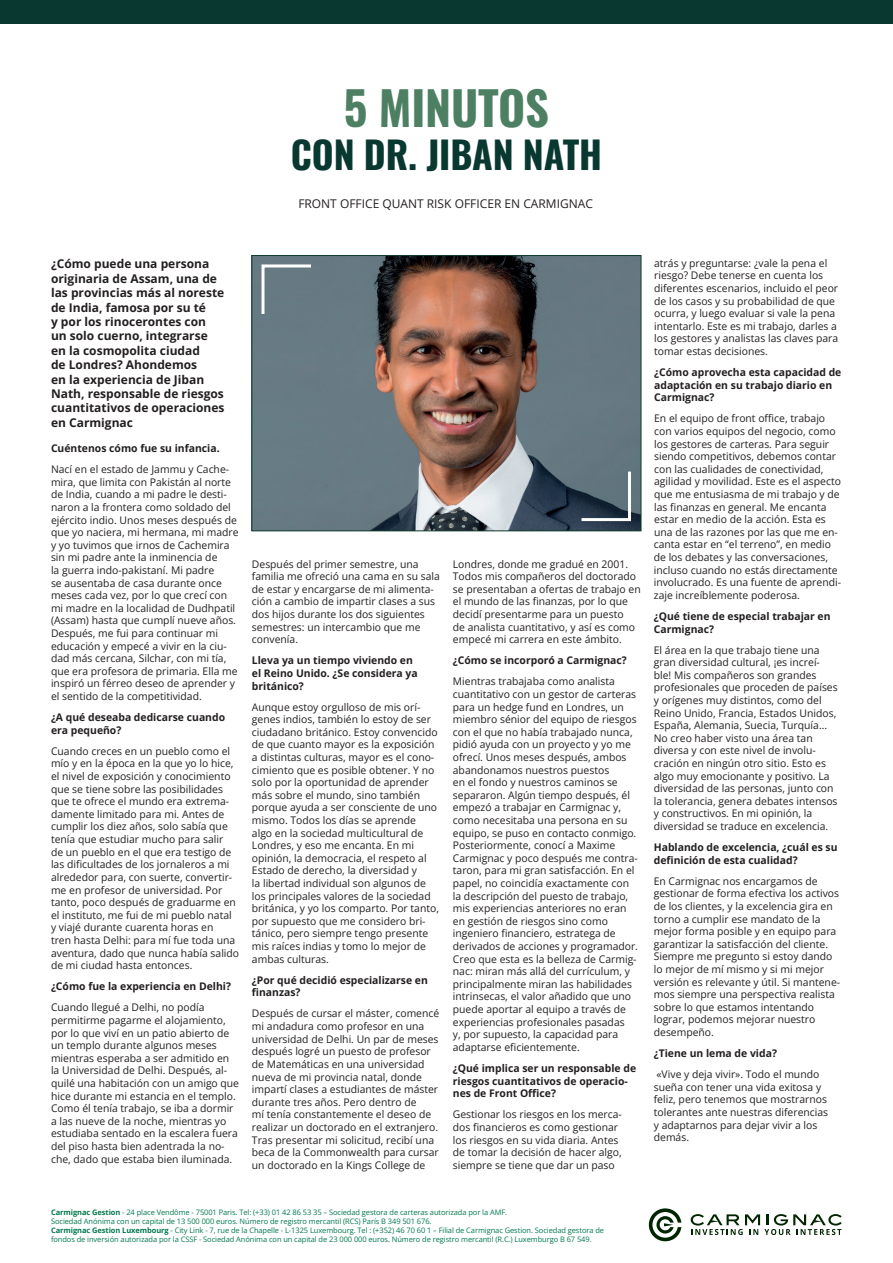
<style>
.page{position:relative;width:893px;height:1263px;background:#fff}
.page>*{position:absolute;margin:0;border:0;box-sizing:border-box;transform-origin:0 0}
.t1{font:700 46.5px "Oswald";letter-spacing:-.005em;color:#4d8062}
.t2{font:700 37.5px "Oswald";letter-spacing:-.005em;color:#093831}
.t3{font:700 12px/14.4px "Open Sans";color:#231f20}
.t4{font:12px "Open Sans";color:#231f20}
.t5{font:10.5px/12.6px "Open Sans";color:#231f20}
.t6{font:700 10.5px/12.6px "Open Sans";color:#231f20}
.t7{font:7.5px/9px "Open Sans";letter-spacing:-.01em;color:#00794d}
.s1{font-weight:700}
</style>
<div class="page">
<svg style="left:649px;top:1208px;width:32px;height:33px"></svg>
<svg style="left:691px;top:1214px;width:151px;height:21px"></svg>
<div style="left:0;top:0;width:893px;height:24px;background:#093831"></div>
<img style="left:253px;top:257px;width:386px;height:272px">
<div style="left:251px;top:255px;width:390px;height:276px;border:1px solid #103c2c"></div>
<svg style="left:580px;top:470px;width:52px;height:53px;background:#596a75"></svg>
<svg style="left:260px;top:263px;width:52px;height:52px;background:#76878f"></svg>
<h1 class="t1" style="left:344px;top:67px;width:207px">5 MINUTOS</h1>
<h2 class="t2" style="left:291px;top:122px;width:313px">CON DR. JIBAN NATH</h2>
<p class="t4" style="left:298px;top:195px;width:296px">FRONT OFFICE QUANT RISK OFFICER EN CARMIGNAC</p>
<p class="t3" style="left:51px;top:256px;width:175px">¿Cómo puede una persona originaria de Assam, una de las provincias más al noreste de India, famosa por su té<br>y por los rinocerontes con un solo cuerno, integrarse en la cosmopolita ciudad<br>de Londres? Ahondemos<br>en la experiencia de Jiban<br>Nath, responsable de riesgos cuantitativos de operaciones en Carmignac</p>
<p class="t6" style="left:51px;top:442px;width:170px">Cuéntenos cómo fue su infancia.</p>
<p class="t5" style="left:51px;top:463px;width:189px">Nací en el estado de Jammu y Cache&shy;mira, que limita con Pakistán al norte de India, cuando a mi padre le desti&shy;naron a la frontera como soldado del ejército indio. Unos meses después de que yo naciera, mi hermana, mi madre y yo tuvimos que irnos de Cachemira sin mi padre ante la inminencia de<br>la guerra indo-pakistaní. Mi padre<br>se ausentaba de casa durante once meses cada vez, por lo que crecí con mi madre en la localidad de Dudhpatil (Assam) hasta que cumplí nueve años.<br>Después, me fui para continuar mi educación y empecé a vivir en la ciu&shy;dad más cercana, Silchar, con mi tía, que era profesora de primaria. Ella me inspiró un férreo deseo de aprender y el sentido de la competitividad.</p>
<p class="t6" style="left:51px;top:711px;width:176px">¿A qué deseaba dedicarse cuando era pequeño?</p>
<p class="t5" style="left:51px;top:744px;width:190px">Cuando creces en un pueblo como el mío y en la época en la que yo lo hice, el nivel de exposición y conocimiento que se tiene sobre las posibilidades que te ofrece el mundo era extrema&shy;damente limitado para mi. Antes de cumplir los diez años, solo sabía que tenía que estudiar mucho para salir<br>de un pueblo en el que era testigo de las dificultades de los jornaleros a mi alrededor para, con suerte, convertir&shy;me en profesor de universidad. Por tanto, poco después de graduarme en el instituto, me fui de mi pueblo natal y viajé durante cuarenta horas en<br>tren hasta Delhi: para mí fue toda una aventura, dado que nunca había salido de mi ciudad hasta entonces.</p>
<p class="t6" style="left:51px;top:980px;width:182px">¿Cómo fue la experiencia en Delhi?</p>
<p class="t5" style="left:51px;top:1001px;width:190px">Cuando llegué a Delhi, no podía permitirme pagarme el alojamiento, por lo que viví en un patio abierto de un templo durante algunos meses mientras esperaba a ser admitido en la Universidad de Delhi. Después, al&shy;quilé una habitación con un amigo que hice durante mi estancia en el templo.<br>Como él tenía trabajo, se iba a dormir a las nueve de la noche, mientras yo estudiaba sentado en la escalera fuera del piso hasta bien adentrada la no&shy;che, dado que estaba bien iluminada.</p>
<p class="t5" style="left:252px;top:557px;width:189px">Después del primer semestre, una familia me ofreció una cama en su sala de estar y encargarse de mi alimenta&shy;ción a cambio de impartir clases a sus dos hijos durante los dos siguientes semestres: un intercambio que me convenía.</p>
<p class="t6" style="left:252px;top:654px;width:167px">Lleva ya un tiempo viviendo en el Reino Unido. ¿Se considera ya británico?</p>
<p class="t5" style="left:252px;top:700px;width:189px">Aunque estoy orgulloso de mis orí&shy;genes indios, también lo estoy de ser ciudadano británico. Estoy convencido de que cuanto mayor es la exposición a distintas culturas, mayor es el cono&shy;cimiento que es posible obtener. Y no solo por la oportunidad de aprender más sobre el mundo, sino también porque ayuda a ser consciente de uno mismo. Todos los días se aprende<br>algo en la sociedad multicultural de Londres, y eso me encanta. En mi opinión, la democracia, el respeto al Estado de derecho, la diversidad y<br>la libertad individual son algunos de los principales valores de la sociedad británica, y yo los comparto. Por tanto, por supuesto que me considero bri&shy;tánico, pero siempre tengo presente mis raíces indias y tomo lo mejor de ambas culturas.</p>
<p class="t6" style="left:252px;top:973px;width:177px">¿Por qué decidió especializarse en finanzas?</p>
<p class="t5" style="left:252px;top:1007px;width:189px">Después de cursar el máster, comencé mi andadura como profesor en una universidad de Delhi. Un par de meses después logré un puesto de profesor de Matemáticas en una universidad nueva de mi provincia natal, donde impartí clases a estudiantes de máster durante tres años. Pero dentro de<br>mí tenía constantemente el deseo de realizar un doctorado en el extranjero.<br>Tras presentar mi solicitud, recibí una beca de la Commonwealth para cursar un doctorado en la Kings College de</p>
<p class="t5" style="left:453px;top:557px;width:189px">Londres, donde me gradué en 2001.<br>Todos mis compañeros del doctorado se presentaban a ofertas de trabajo en el mundo de las finanzas, por lo que decidí presentarme para un puesto<br>de analista cuantitativo, y así es como empecé mi carrera en este ámbito.</p>
<p class="t6" style="left:453px;top:654px;width:176px">¿Cómo se incorporó a Carmignac?</p>
<p class="t5" style="left:453px;top:675px;width:187px">Mientras trabajaba como analista cuantitativo con un gestor de carteras para un hedge fund en Londres, un miembro sénior del equipo de riesgos con el que no había trabajado nunca, pidió ayuda con un proyecto y yo me ofrecí. Unos meses después, ambos abandonamos nuestros puestos<br>en el fondo y nuestros caminos se separaron. Algún tiempo después, él empezó a trabajar en Carmignac y, como necesitaba una persona en su equipo, se puso en contacto conmigo.<br>Posteriormente, conocí a Maxime Carmignac y poco después me contra&shy;taron, para mi gran satisfacción. En el papel, no coincidía exactamente con la descripción del puesto de trabajo, mis experiencias anteriores no eran en gestión de riesgos sino como ingeniero financiero, estratega de derivados de acciones y programador.<br>Creo que esta es la belleza de Carmig&shy;nac: miran más allá del currículum, y principalmente miran las habilidades intrinsecas, el valor añadido que uno puede aportar al equipo a través de experiencias profesionales pasadas<br>y, por supuesto, la capacidad para adaptarse eficientemente.</p>
<p class="t6" style="left:453px;top:1061px;width:185px">¿Qué implica ser un responsable de riesgos cuantitativos de operacio&shy;nes de Front Office?</p>
<p class="t5" style="left:453px;top:1108px;width:171px">Gestionar los riesgos en los merca&shy;dos financieros es como gestionar los riesgos en su vida diaria. Antes de tomar la decisión de hacer algo, siempre se tiene que dar un paso</p>
<p class="t5" style="left:654px;top:256px;width:186px">atrás y preguntarse: ¿vale la pena el riesgo? Debe tenerse en cuenta los diferentes escenarios, incluido el peor de los casos y su probabilidad de que ocurra, y luego evaluar si vale la pena intentarlo. Este es mi trabajo, darles a los gestores y analistas las claves para tomar estas decisiones.</p>
<p class="t6" style="left:654px;top:366px;width:189px">¿Cómo aprovecha esta capacidad de adaptación en su trabajo diario en<br>Carmignac?</p>
<p class="t5" style="left:654px;top:412px;width:189px">En el equipo de front office, trabajo con varios equipos del negocio, como los gestores de carteras. Para seguir siendo competitivos, debemos contar con las cualidades de conectividad, agilidad y movilidad. Este es el aspecto que me entusiasma de mi trabajo y de las finanzas en general. Me encanta estar en medio de la acción. Esta es una de las razones por las que me en&shy;canta estar en “el terreno”, en medio de los debates y las conversaciones, incluso cuando no estás directamente involucrado. Es una fuente de aprendi&shy;zaje increíblemente poderosa.</p>
<p class="t6" style="left:654px;top:609px;width:178px">¿Qué tiene de especial trabajar en<br>Carmignac?</p>
<p class="t5" style="left:654px;top:643px;width:185px">El área en la que trabajo tiene una gran diversidad cultural, ¡es increí&shy;ble! Mis compañeros son grandes profesionales que proceden de países y orígenes muy distintos, como del Reino Unido, Francia, Estados Unidos, España, Alemania, Suecia, Turquía...<br>No creo haber visto una área tan diversa y con este nivel de involu&shy;cración en ningún otro sitio. Esto es algo muy emocionante y positivo. La diversidad de las personas, junto con la tolerancia, genera debates intensos y constructivos. En mi opinión, la diversidad se traduce en excelencia.</p>
<p class="t6" style="left:654px;top:841px;width:185px">Hablando de excelencia, ¿cuál es su definición de esta cualidad?</p>
<p class="t5" style="left:654px;top:874px;width:188px">En Carmignac nos encargamos de gestionar de forma efectiva los activos de los clientes, y la excelencia gira en torno a cumplir ese mandato de la mejor forma posible y en equipo para garantizar la satisfacción del cliente.<br>Siempre me pregunto si estoy dando lo mejor de mí mismo y si mi mejor versión es relevante y útil. Si mantene&shy;mos siempre una perspectiva realista sobre lo que estamos intentando lograr, podemos mejorar nuestro desempeño.</p>
<p class="t6" style="left:654px;top:1047px;width:125px">¿Tiene un lema de vida?</p>
<p class="t5" style="left:654px;top:1068px;width:176px">«Vive y deja vivir». Todo el mundo sueña con tener una vida exitosa y feliz, pero tenemos que mostrarnos tolerantes ante nuestras diferencias y adaptarnos para dejar vivir a los demás.</p>
<p class="t7" style="left:51px;top:1207px;width:555px"><span class="s1">Carmignac Gestion</span> - 24 place Vendôme - 75001 Paris. Tel: (+33) 01 42 86 53 35 – Sociedad gestora de carteras autorizada por la AMF.<br>Sociedad Anónima con un capital de 13 500 000 euros. Número de registro mercantil (RCS) París B 349 501 676.<br><span class="s1">Carmignac Gestion Luxembourg</span> - City Link - 7, rue de la Chapelle - L-1325 Luxembourg. Tel : (+352) 46 70 60 1 – Filial de Carmignac Gestion. Sociedad gestora de fondos de inversión autorizada por la CSSF - Sociedad Anónima con un capital de 23 000 000 euros. Número de registro mercantil (R.C.) Luxemburgo B 67 549.</p>
</div>
